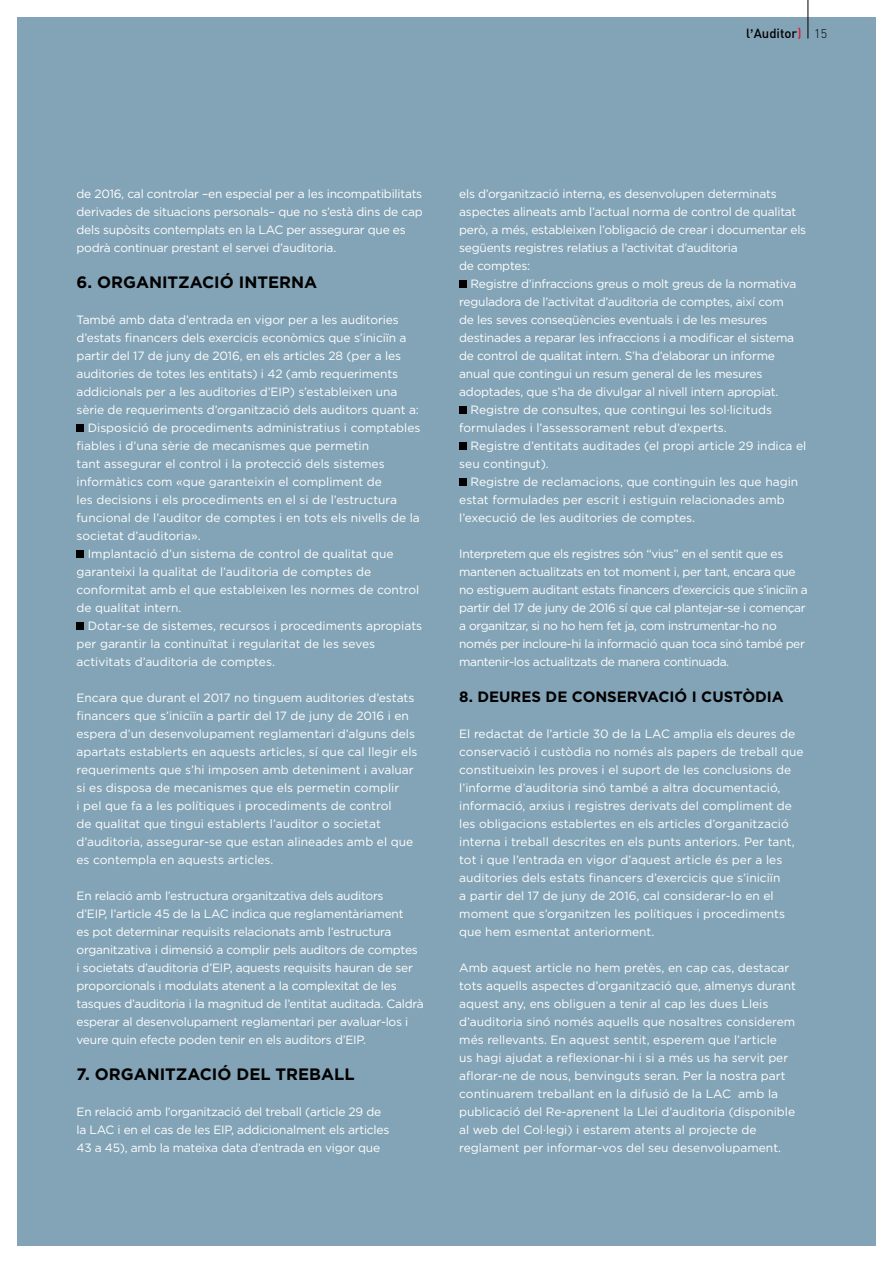
<style>
.page{position:relative;width:893px;height:1263px;background:#fff}
.page>*{position:absolute;margin:0;border:0;box-sizing:border-box;transform-origin:0 0}
.t1{font:700 16.5px "Gotham";color:#000}
.t2{font:700 15px "Gotham";color:#000}
.t3{font:500 13.2px "DIN";color:#000}
.t4{font:12px/18px "Gotham";letter-spacing:-.01em;color:#fff}
.t5{font:12px/18px "Gotham";letter-spacing:-.03em;color:#fff}
.s1{font-family:"NH65";font-weight:400}
.s2{color:#dc1a33}
.s3{font-weight:300;font-size:12.45px}
</style>
<div class="page">
<div style="left:17px;top:17px;width:859px;height:1229px;background:#83a4b6"></div>
<div style="left:77px;top:424px;width:7px;height:8px;background:#000"></div>
<div style="left:77px;top:550px;width:7px;height:8px;background:#000"></div>
<div style="left:77px;top:622px;width:7px;height:8px;background:#000"></div>
<div style="left:459px;top:280px;width:8px;height:8px;background:#000"></div>
<div style="left:459px;top:406px;width:8px;height:8px;background:#000"></div>
<div style="left:459px;top:442px;width:8px;height:8px;background:#000"></div>
<div style="left:459px;top:478px;width:8px;height:8px;background:#000"></div>
<hr style="left:808px;top:0;width:1px;height:38px;background:#000">
<p class="t3" style="left:746px;top:25px;width:82px">l<span class="s1">’</span>Auditor<span class="s2">)</span> <span class="s3">15</span></p>
<p class="t4" style="left:77px;top:185px;width:348px">de 2016, cal controlar –en especial per a les incompatibilitats derivades de situacions personals– que no s’està dins de cap dels supòsits contemplats en la LAC per assegurar que es podrà continuar prestant el servei d’auditoria.</p>
<h1 class="t1" style="left:77px;top:271px;width:242px">6. ORGANITZACIÓ INTERNA</h1>
<p class="t4" style="left:77px;top:311px;width:324px">També amb data d’entrada en vigor per a les auditories</p>
<p class="t4" style="left:77px;top:329px;width:331px">d’estats financers dels exercicis econòmics que s’iniciïn a</p>
<p class="t4" style="left:77px;top:347px;width:326px">partir del 17 de juny de 2016, en els articles 28 (per a les</p>
<p class="t4" style="left:77px;top:365px;width:323px">auditories de totes les entitats) i 42 (amb requeriments</p>
<p class="t4" style="left:77px;top:383px;width:322px">addicionals per a les auditories d’EIP) s’estableixen una</p>
<p class="t4" style="left:77px;top:401px;width:344px">sèrie de requeriments d’organització dels auditors quant a:</p>
<p class="t4" style="left:88px;top:419px;width:334px">Disposició de procediments administratius i comptables</p>
<p class="t4" style="left:77px;top:437px;width:294px">fiables i d’una sèrie de mecanismes que permetin</p>
<p class="t4" style="left:77px;top:455px;width:310px">tant assegurar el control i la protecció dels sistemes</p>
<p class="t4" style="left:77px;top:473px;width:307px">informàtics com «que garanteixin el compliment de</p>
<p class="t4" style="left:77px;top:491px;width:322px">les decisions i els procediments en el si de l’estructura</p>
<p class="t4" style="left:77px;top:509px;width:345px">funcional de l’auditor de comptes i en tots els nivells de la</p>
<p class="t4" style="left:77px;top:527px;width:126px">societat d’auditoria».</p>
<p class="t4" style="left:88px;top:545px;width:307px">Implantació d’un sistema de control de qualitat que</p>
<p class="t4" style="left:77px;top:563px;width:296px">garanteixi la qualitat de l’auditoria de comptes de</p>
<p class="t4" style="left:77px;top:581px;width:344px">conformitat amb el que estableixen les normes de control</p>
<p class="t4" style="left:77px;top:599px;width:106px">de qualitat intern.</p>
<p class="t4" style="left:88px;top:617px;width:336px">Dotar-se de sistemes, recursos i procediments apropiats</p>
<p class="t4" style="left:77px;top:635px;width:300px">per garantir la continuïtat i regularitat de les seves</p>
<p class="t4" style="left:77px;top:653px;width:200px">activitats d’auditoria de comptes.</p>
<p class="t4" style="left:77px;top:689px;width:342px">Encara que durant el 2017 no tinguem auditories d’estats financers que s’iniciïn a partir del 17 de juny de 2016 i en espera d’un desenvolupament reglamentari d’alguns dels apartats establerts en aquests articles, sí que cal llegir els requeriments que s’hi imposen amb deteniment i avaluar si es disposa de mecanismes que els permetin complir<br>i pel que fa a les polítiques i procediments de control<br>de qualitat que tingui establerts l’auditor o societat d’auditoria, assegurar-se que estan alineades amb el que es contempla en aquests articles.</p>
<p class="t4" style="left:77px;top:887px;width:349px">En relació amb l’estructura organitzativa dels auditors<br>d’EIP, l’article 45 de la LAC indica que reglamentàriament<br>es pot determinar requisits relacionats amb l’estructura organitzativa i dimensió a complir pels auditors de comptes i societats d’auditoria d’EIP, aquests requisits hauran de ser proporcionals i modulats atenent a la complexitat de les tasques d’auditoria i la magnitud de l’entitat auditada. Caldrà esperar al desenvolupament reglamentari per avaluar-los i veure quin efecte poden tenir en els auditors d’EIP.</p>
<h1 class="t1" style="left:77px;top:1063px;width:280px">7. ORGANITZACIÓ DEL TREBALL</h1>
<p class="t4" style="left:77px;top:1103px;width:314px">En relació amb l’organització del treball (article 29 de la LAC i en el cas de les EIP, addicionalment els articles<br>43 a 45), amb la mateixa data d’entrada en vigor que</p>
<p class="t4" style="left:459px;top:185px;width:349px">els d’organització interna, es desenvolupen determinats aspectes alineats amb l’actual norma de control de qualitat però, a més, estableixen l’obligació de crear i documentar els següents registres relatius a l’activitat d’auditoria<br>de comptes:</p>
<p class="t4" style="left:470px;top:275px;width:327px">Registre d’infraccions greus o molt greus de la normativa</p>
<p class="t4" style="left:459px;top:293px;width:326px">reguladora de l’activitat d’auditoria de comptes, així com</p>
<p class="t4" style="left:459px;top:311px;width:310px">de les seves conseqüències eventuals i de les mesures</p>
<p class="t4" style="left:459px;top:329px;width:336px">destinades a reparar les infraccions i a modificar el sistema</p>
<p class="t4" style="left:459px;top:347px;width:317px">de control de qualitat intern. S’ha d’elaborar un informe</p>
<p class="t4" style="left:459px;top:365px;width:305px">anual que contingui un resum general de les mesures</p>
<p class="t4" style="left:459px;top:383px;width:321px">adoptades, que s’ha de divulgar al nivell intern apropiat.</p>
<p class="t4" style="left:470px;top:401px;width:303px">Registre de consultes, que contingui les sol·licituds</p>
<p class="t4" style="left:459px;top:419px;width:269px">formulades i l’assessorament rebut d’experts.</p>
<p class="t4" style="left:470px;top:437px;width:337px">Registre d’entitats auditades (el propi article 29 indica el</p>
<p class="t4" style="left:459px;top:455px;width:91px">seu contingut).</p>
<p class="t4" style="left:470px;top:473px;width:329px">Registre de reclamacions, que continguin les que hagin</p>
<p class="t4" style="left:459px;top:491px;width:327px">estat formulades per escrit i estiguin relacionades amb</p>
<p class="t4" style="left:459px;top:509px;width:237px">l’execució de les auditories de comptes.</p>
<p class="t5" style="left:459px;top:545px;width:350px">Interpretem que els registres són “vius” en el sentit que es mantenen actualitzats en tot moment i, per tant, encara que no estiguem auditant estats financers d’exercicis que s’iniciïn a partir del 17 de juny de 2016 sí que cal plantejar-se i començar a organitzar, si no ho hem fet ja, com instrumentar-ho no només per incloure-hi la informació quan toca sinó també per mantenir-los actualitzats de manera continuada.</p>
<p class="t2" style="left:459px;top:687px;width:326px">8. DEURES DE CONSERVACIÓ I CUSTÒDIA</p>
<p class="t4" style="left:459px;top:725px;width:346px">El redactat de l’article 30 de la LAC amplia els deures de conservació i custòdia no només als papers de treball que constitueixin les proves i el suport de les conclusions de l’informe d’auditoria sinó també a altra documentació, informació, arxius i registres derivats del compliment de les obligacions establertes en els articles d’organització interna i treball descrites en els punts anteriors. Per tant, tot i que l’entrada en vigor d’aquest article és per a les auditories dels estats financers d’exercicis que s’iniciïn<br>a partir del 17 de juny de 2016, cal considerar-lo en el moment que s’organitzen les polítiques i procediments que hem esmentat anteriorment.</p>
<p class="t4" style="left:459px;top:959px;width:338px">Amb aquest article no hem pretès, en cap cas, destacar tots aquells aspectes d’organització que, almenys durant aquest any, ens obliguen a tenir al cap les dues Lleis d’auditoria sinó només aquells que nosaltres considerem més rellevants. En aquest sentit, esperem que l’article<br>us hagi ajudat a reflexionar-hi i si a més us ha servit per aflorar-ne de nous, benvinguts seran. Per la nostra part continuarem treballant en la difusió de la LAC amb la publicació del Re-aprenent la Llei d’auditoria (disponible al web del Col·legi) i estarem atents al projecte de reglament per informar-vos del seu desenvolupament.</p>
</div>
